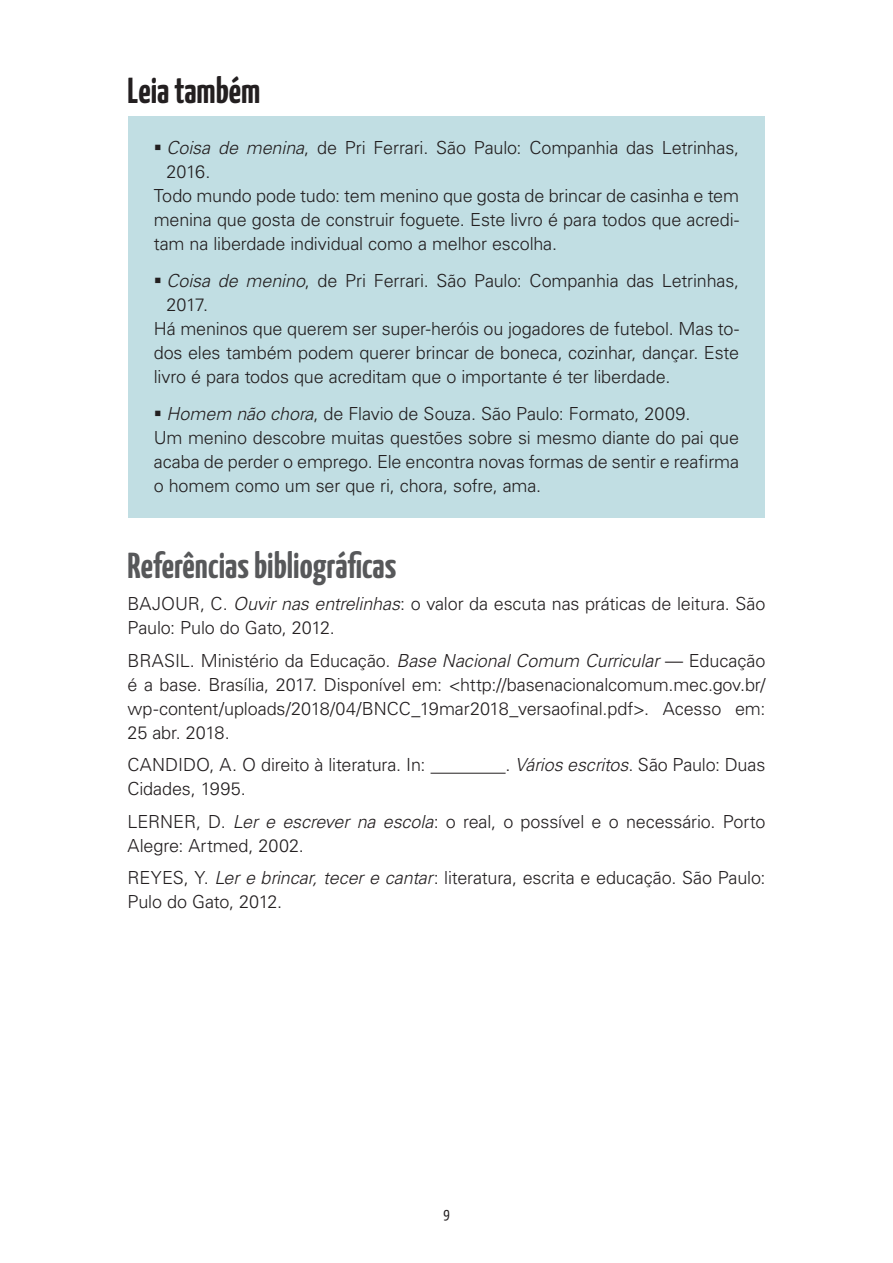
<style>
.page{position:relative;width:893px;height:1263px;background:#fff}
.page>*{position:absolute;margin:0;border:0;box-sizing:border-box;transform-origin:0 0}
.t1{font:700 36px "Yanone Kaffeesatz";color:#57585a}
.t2{font:700 36px "Yanone Kaffeesatz";color:#231f20}
.t3{font:300 18px/24px "Univers LT Std";letter-spacing:-.01em;color:#231f20}
.t4{font:15px "Yanone Kaffeesatz";color:#231f20}
.s1{font-style:italic}
</style>
<div class="page">
<hr style="left:431px;top:773px;width:75px;height:1px;background:#231f20">
<div style="left:128px;top:116px;width:637px;height:401px;background:#c1dee3"></div>
<h1 class="t2" style="left:128px;top:65px;width:134px">Leia também</h1>
<p class="t3" style="left:154px;top:136px;width:587px">▪ <span class="s1">Coisa de menina</span>, de Pri Ferrari. São Paulo: Companhia das Letrinhas,</p>
<p class="t3" style="left:167px;top:160px;width:45px">2016.</p>
<p class="t3" style="left:154px;top:184px;width:587px">Todo mundo pode tudo: tem menino que gosta de brincar de casinha e tem</p>
<p class="t3" style="left:154px;top:208px;width:587px">menina que gosta de construir foguete. Este livro é para todos que acredi-</p>
<p class="t3" style="left:154px;top:232px;width:405px">tam na liberdade individual como a melhor escolha.</p>
<p class="t3" style="left:154px;top:269px;width:587px">▪ <span class="s1">Coisa de menino</span>, de Pri Ferrari. São Paulo: Companhia das Letrinhas,</p>
<p class="t3" style="left:167px;top:293px;width:43px">2017.</p>
<p class="t3" style="left:154px;top:317px;width:587px">Há meninos que querem ser super-heróis ou jogadores de futebol. Mas to-</p>
<p class="t3" style="left:154px;top:341px;width:587px">dos eles também podem querer brincar de boneca, cozinhar, dançar. Este</p>
<p class="t3" style="left:154px;top:365px;width:518px">livro é para todos que acreditam que o importante é ter liberdade.</p>
<p class="t3" style="left:154px;top:401px;width:587px">▪ <span class="s1">Homem não chora</span>, de Flavio de Souza. São Paulo: Formato, 2009.<br>Um menino descobre muitas questões sobre si mesmo diante do pai que acaba de perder o emprego. Ele encontra novas formas de sentir e reafirma o homem como um ser que ri, chora, sofre, ama.</p>
<h1 class="t1" style="left:128px;top:540px;width:270px">Referências bibliográficas</h1>
<p class="t3" style="left:128px;top:592px;width:639px">BAJOUR, C. <span class="s1">Ouvir nas entrelinhas</span>: o valor da escuta nas práticas de leitura. São<br>Paulo: Pulo do Gato, 2012.</p>
<p class="t3" style="left:128px;top:648px;width:639px;text-align:justify">BRASIL. Ministério da Educação. <span class="s1">Base Nacional Comum Curricular</span> — Educação é a base. Brasília, 2017. Disponível em: &lt;http://basenacionalcomum.mec.gov.br/ wp-content/uploads/2018/04/BNCC_19mar2018_versaofinal.pdf&gt;. Acesso em:<br>25 abr. 2018.</p>
<p class="t3" style="left:128px;top:753px;width:299px">CANDIDO, A. O direito à literatura. In:</p>
<p class="t3" style="left:506px;top:753px;width:261px">. <span class="s1">Vários escritos</span>. São Paulo: Duas</p>
<p class="t3" style="left:128px;top:773px;width:639px;line-height:32.5px">Cidades, 1995.<br>LERNER, D. <span class="s1">Ler e escrever na escola</span>: o real, o possível e o necessário. Porto</p>
<p class="t3" style="left:128px;top:829px;width:639px;line-height:32.5px">Alegre: Artmed, 2002.<br>REYES, Y. <span class="s1">Ler e brincar, tecer e cantar</span>: literatura, escrita e educação. São Paulo:</p>
<p class="t3" style="left:128px;top:890px;width:156px">Pulo do Gato, 2012.</p>
<p class="t4" style="left:443px;top:1203px;width:8px">9</p>
</div>
